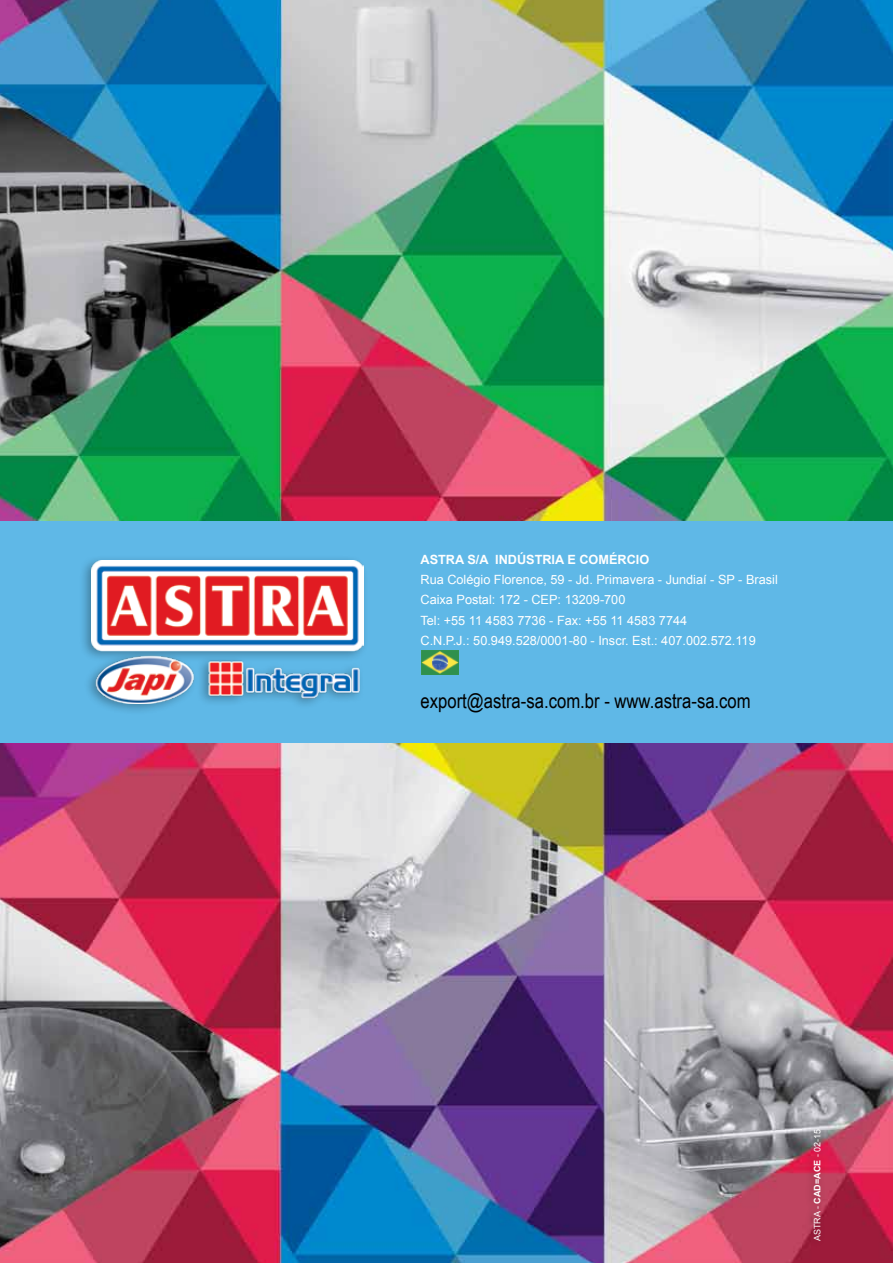
<style>
.page{position:relative;width:893px;height:1263px;background:#fff}
.page>*{position:absolute;margin:0;border:0;box-sizing:border-box;transform-origin:0 0}
.t1{font:20.4px "Arial Narrow";color:#000}
.t2{font:12.75px/20.4px "Arial";color:#fff}
.t3{font:700 12.75px "Arial";color:#fff}
.t4{font:9px "Arial";color:#fff}
.s1{font-weight:700}
</style>
<div class="page">
<img style="left:0;top:0;width:893px;height:1263px">
<div style="left:0;top:521px;width:893px;height:221px;background:#5fb8e7"></div>
<div style="left:804px;top:1121px;width:22px;height:128px;background:#000;opacity:.3"></div>
<div style="left:79px;top:554px;width:291px;height:162px;background:#000;opacity:.3"></div>
<img style="left:91px;top:560px;width:272px;height:143px">
<img style="left:421px;top:651px;width:37px;height:24px">
<p class="t3" style="left:420px;top:550px;width:230px">ASTRA S/A INDÚSTRIA E COMÉRCIO</p>
<p class="t2" style="left:420px;top:569px;width:359px">Rua Colégio Florence, 59 - Jd. Primavera - Jundiaí - SP - Brasil Caixa Postal: 172 - CEP: 13209-700<br>Tel: +55 11 4583 7736 - Fax: +55 11 4583 7744<br>C.N.P.J.: 50.949.528/0001-80 - Inscr. Est.: 407.002.572.119</p>
<h1 class="t1" style="left:420px;top:686px;width:332px">export@astra-sa.com.br - www.astra-sa.com</h1>
<p class="t4" style="left:812px;top:1241px;width:114px;rotate:-90deg">Astra - <span class="s1">CAD=ACE</span> - 02-15</p>
</div>
